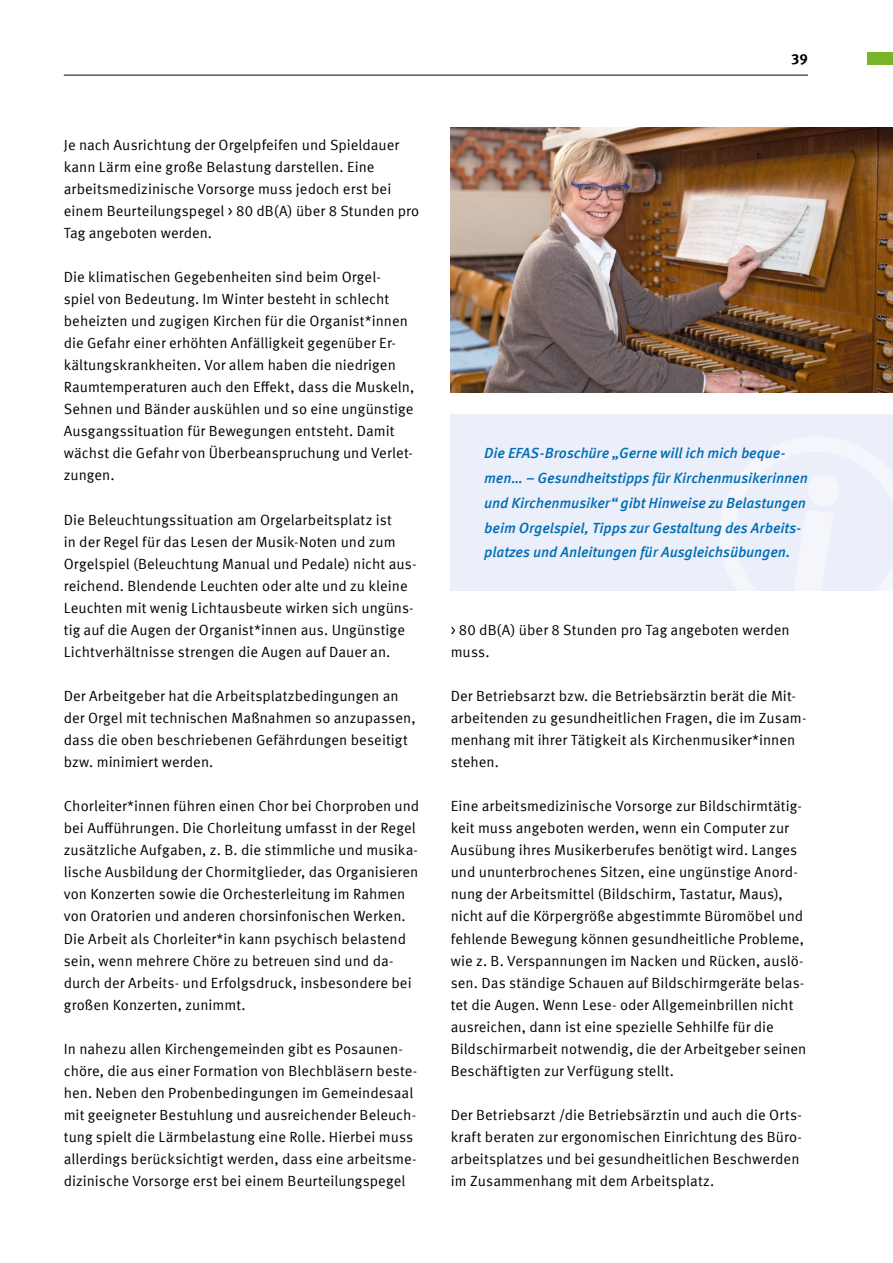
<style>
.page{position:relative;width:893px;height:1263px;background:#fff}
.page>*{position:absolute;margin:0;border:0;box-sizing:border-box;transform-origin:0 0}
.t1{font:14.7px/22px "Meta Offc Norm";letter-spacing:.005em;color:#000}
.t2{font:italic 500 14.7px/24.8px "Meta Offc";letter-spacing:-.005em;color:#006db7}
.t3{font:700 14.7px "Meta Offc";color:#000}
</style>
<div class="page">
<div style="left:867px;top:52px;width:26px;height:13px;background:#75b726"></div>
<div style="left:451px;top:414px;width:442px;height:177px;background:#ebeff9"></div>
<img style="left:451px;top:128px;width:442px;height:264px">
<hr style="left:64px;top:75px;width:744px;height:1px;background:#000">
<p class="t1" style="left:64px;top:134px;width:357px">Je nach Ausrichtung der Orgelpfeifen und Spieldauer kann Lärm eine große Belastung darstellen. Eine arbeitsmedizinische Vorsorge muss jedoch erst bei einem Beurteilungspegel &gt; 80 dB(A) über 8 Stunden pro Tag angeboten werden.</p>
<p class="t1" style="left:64px;top:266px;width:352px">Die klimatischen Gegebenheiten sind beim Orgel&shy;spiel von Bedeutung. Im Winter besteht in schlecht beheizten und zugigen Kirchen für die Organist*innen die Gefahr einer erhöhten Anfälligkeit gegenüber Er&shy;kältungskrankheiten. Vor allem haben die niedrigen Raumtemperaturen auch den Effekt, dass die Muskeln, Sehnen und Bänder auskühlen und so eine ungünstige Ausgangssituation für Bewegungen entsteht. Damit wächst die Gefahr von Überbeanspruchung und Verlet&shy;zungen.</p>
<p class="t1" style="left:64px;top:509px;width:354px">Die Beleuchtungssituation am Orgelarbeitsplatz ist<br>in der Regel für das Lesen der Musik-Noten und zum Orgelspiel (Beleuchtung Manual und Pedale) nicht aus&shy;reichend. Blendende Leuchten oder alte und zu kleine Leuchten mit wenig Lichtausbeute wirken sich ungüns&shy;tig auf die Augen der Organist*innen aus. Ungünstige Lichtverhältnisse strengen die Augen auf Dauer an.</p>
<p class="t1" style="left:64px;top:685px;width:353px">Der Arbeitgeber hat die Arbeitsplatzbedingungen an der Orgel mit technischen Maßnahmen so anzupassen, dass die oben beschriebenen Gefährdungen beseitigt bzw. minimiert werden.</p>
<p class="t1" style="left:64px;top:795px;width:357px">Chorleiter*innen führen einen Chor bei Chorproben und bei Aufführungen. Die Chorleitung umfasst in der Regel zusätzliche Aufgaben, z. B. die stimmliche und musika&shy;lische Ausbildung der Chormitglieder, das Organisieren von Konzerten sowie die Orchesterleitung im Rahmen von Oratorien und anderen chorsinfonischen Werken.<br>Die Arbeit als Chorleiter*in kann psychisch belastend sein, wenn mehrere Chöre zu betreuen sind und da&shy;durch der Arbeits- und Erfolgsdruck, insbesondere bei großen Konzerten, zunimmt.</p>
<p class="t1" style="left:64px;top:1038px;width:355px">In nahezu allen Kirchengemeinden gibt es Posaunen&shy;chöre, die aus einer Formation von Blechbläsern beste&shy;hen. Neben den Probenbedingungen im Gemeindesaal mit geeigneter Bestuhlung und ausreichender Beleuch&shy;tung spielt die Lärmbelastung eine Rolle. Hierbei muss allerdings berücksichtigt werden, dass eine arbeitsme&shy;dizinische Vorsorge erst bei einem Beurteilungspegel</p>
<p class="t3" style="left:791px;top:50px;width:18px">39</p>
<p class="t2" style="left:484px;top:441px;width:325px">Die EFAS-Broschüre „Gerne will ich mich beque&shy;men… – Gesundheitstipps für Kirchenmusikerinnen und Kirchenmusiker“ gibt Hinweise zu Belastungen beim Orgelspiel, Tipps zur Gestaltung des Arbeits&shy;platzes und Anleitungen für Ausgleichsübungen.</p>
<p class="t1" style="left:451px;top:619px;width:340px">&gt; 80 dB(A) über 8 Stunden pro Tag angeboten werden muss.</p>
<p class="t1" style="left:451px;top:685px;width:357px">Der Betriebsarzt bzw. die Betriebsärztin berät die Mit&shy;arbeitenden zu gesundheitlichen Fragen, die im Zusam&shy;menhang mit ihrer Tätigkeit als Kirchenmusiker*innen stehen.</p>
<p class="t1" style="left:451px;top:795px;width:357px">Eine arbeitsmedizinische Vorsorge zur Bildschirmtätig&shy;keit muss angeboten werden, wenn ein Computer zur Ausübung ihres Musikerberufes benötigt wird. Langes und ununterbrochenes Sitzen, eine ungünstige Anord&shy;nung der Arbeitsmittel (Bildschirm, Tastatur, Maus), nicht auf die Körpergröße abgestimmte Büromöbel und fehlende Bewegung können gesundheitliche Probleme, wie z. B. Verspannungen im Nacken und Rücken, auslö&shy;sen. Das ständige Schauen auf Bildschirmgeräte belas&shy;tet die Augen. Wenn Lese- oder Allgemeinbrillen nicht ausreichen, dann ist eine spezielle Sehhilfe für die Bildschirmarbeit notwendig, die der Arbeitgeber seinen Beschäftigten zur Verfügung stellt.</p>
<p class="t1" style="left:451px;top:1104px;width:353px">Der Betriebsarzt /die Betriebsärztin und auch die Orts&shy;kraft beraten zur ergonomischen Einrichtung des Büro&shy;arbeitsplatzes und bei gesundheitlichen Beschwerden im Zusammenhang mit dem Arbeitsplatz.</p>
</div>
